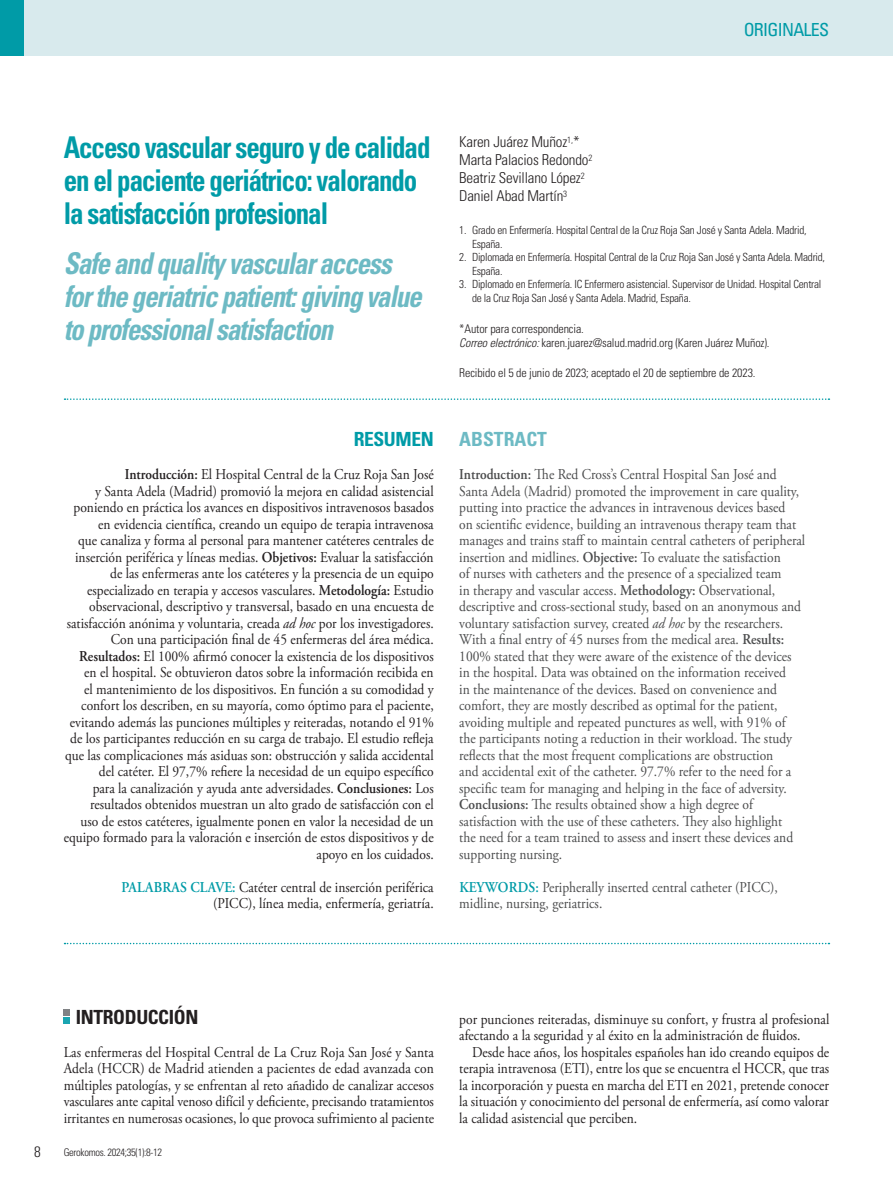
<style>
.page{position:relative;width:893px;height:1191px;background:#fff}
.page>*{position:absolute;margin:0;border:0;box-sizing:border-box;transform-origin:0 0}
.t1{font:italic 700 condensed 30px/33px "Univers LT Std";letter-spacing:-.04em;color:#6dbac4;scale:.9 1}
.t2{font:700 condensed 30px/33px "Univers LT Std";letter-spacing:-.04em;color:#009ba7;scale:.9 1}
.t3{font:700 condensed 19.5px "Univers LT Std";letter-spacing:-.02em;color:#231f20}
.t4{font:700 condensed 19.5px "Univers LT Std";color:#6dbac4}
.t5{font:700 condensed 19.5px "Univers LT Std";letter-spacing:-.02em;color:#009ba7}
.t6{font:condensed 18px "Univers LT Std";letter-spacing:-.04em;color:#009ba7}
.t7{font:15px/16.5px "Adobe Garamond Pro";color:#231f20;text-align:right;scale:.9 1}
.t8{font:15px/16.5px "Adobe Garamond Pro";color:#4b4c4d;scale:.9 1}
.t9{font:300 condensed 15px/18px "Univers LT Std";letter-spacing:-.01em;color:#231f20}
.t10{font:300 condensed 12px/14.4px "Univers LT Std";letter-spacing:-.01em;color:#231f20}
.t11{font:300 condensed 11.25px/13.5px "Univers LT Std";letter-spacing:-.02em;color:#231f20}
.t12{font:300 condensed 10.5px "Univers LT Std";letter-spacing:-.03em;color:#231f20}
.s1{font-weight:600}
.s2{font-style:italic}
.s3{font-weight:600;color:#009ba7}
</style>
<div class="page">
<div style="left:0;top:0;width:893px;height:55px;background:#d8eaed"></div>
<div style="left:0;top:0;width:24px;height:55px;background:#009ba7"></div>
<svg style="left:65px;top:942px;width:764px;height:2px"></svg>
<svg style="left:65px;top:398px;width:764px;height:2px"></svg>
<svg style="left:64px;top:1009px;width:6px;height:14px"></svg>
<p class="t6" style="left:744px;top:18px;width:87px">ORIGINALES</p>
<h1 class="t2" style="left:64px;top:130px;width:409px">Acceso vascular seguro y de calidad en el paciente geriátrico: valorando la satisfacción profesional</h1>
<h1 class="t1" style="left:64px;top:247px;width:399px">Safe and quality vascular access for the geriatric patient: giving value to professional satisfaction</h1>
<h2 class="t5" style="left:354px;top:427px;width:82px">RESUMEN</h2>
<p class="t7" style="left:64px;top:466px;width:412px"><span class="s1">Introducción:</span> El Hospital Central de la Cruz Roja San José<br>y Santa Adela (Madrid) promovió la mejora en calidad asistencial poniendo en práctica los avances en dispositivos intravenosos basados en evidencia científica, creando un equipo de terapia intravenosa<br>que canaliza y forma al personal para mantener catéteres centrales de inserción periférica y líneas medias. <span class="s1">Objetivos:</span> Evaluar la satisfacción de las enfermeras ante los catéteres y la presencia de un equipo especializado en terapia y accesos vasculares. <span class="s1">Metodología:</span> Estudio observacional, descriptivo y transversal, basado en una encuesta de satisfacción anónima y voluntaria, creada <span class="s2">ad hoc</span> por los investigadores.<br>Con una participación final de 45 enfermeras del área médica.<br><span class="s1">Resultados:</span> El 100% afirmó conocer la existencia de los dispositivos en el hospital. Se obtuvieron datos sobre la información recibida en<br>el mantenimiento de los dispositivos. En función a su comodidad y confort los describen, en su mayoría, como óptimo para el paciente, evitando además las punciones múltiples y reiteradas, notando el 91% de los participantes reducción en su carga de trabajo. El estudio refleja que las complicaciones más asiduas son: obstrucción y salida accidental del catéter. El 97,7% refiere la necesidad de un equipo específico<br>para la canalización y ayuda ante adversidades. <span class="s1">Conclusiones:</span> Los resultados obtenidos muestran un alto grado de satisfacción con el<br>uso de estos catéteres, igualmente ponen en valor la necesidad de un equipo formado para la valoración e inserción de estos dispositivos y de apoyo en los cuidados.</p>
<p class="t7" style="left:121px;top:879px;width:349px"><span class="s3">PALABRAS CLAVE:</span> Catéter central de inserción periférica (PICC), línea media, enfermería, geriatría.</p>
<p class="t9" style="left:459px;top:133px;width:135px">Karen Juárez Muñoz<sup>1,</sup>*<br>Marta Palacios Redondo<sup>2<br></sup>Beatriz Sevillano López<sup>2<br></sup>Daniel Abad Martín<sup>3</sup></p>
<p class="t11" style="left:472px;top:224px;width:336px;text-indent:-13px">1. Grado en Enfermería. Hospital Central de la Cruz Roja San José y Santa Adela. Madrid,<br>España.</p>
<p class="t11" style="left:472px;top:251px;width:355px;text-indent:-13px">2. Diplomada en Enfermería. Hospital Central de la Cruz Roja San José y Santa Adela. Madrid,<br>España.</p>
<p class="t11" style="left:472px;top:278px;width:351px;text-indent:-13px">3. Diplomado en Enfermería. IC Enfermero asistencial. Supervisor de Unidad. Hospital Central de la Cruz Roja San José y Santa Adela. Madrid, España.</p>
<p class="t10" style="left:459px;top:321px;width:312px">*Autor para correspondencia.<br><span class="s2">Correo electrónico:</span> karen.juarez@salud.madrid.org (Karen Juárez Muñoz).</p>
<p class="t10" style="left:459px;top:366px;width:298px">Recibido el 5 de junio de 2023; aceptado el 20 de septiembre de 2023.</p>
<h2 class="t4" style="left:459px;top:427px;width:89px">ABSTRACT</h2>
<p class="t8" style="left:459px;top:466px;width:386px"><span class="s1">Introduction:</span> The Red Cross’s Central Hospital San José and Santa Adela (Madrid) promoted the improvement in care quality, putting into practice the advances in intravenous devices based<br>on scientific evidence, building an intravenous therapy team that manages and trains staff to maintain central catheters of peripheral insertion and midlines. <span class="s1">Objective:</span> To evaluate the satisfaction<br>of nurses with catheters and the presence of a specialized team<br>in therapy and vascular access. <span class="s1">Methodology:</span> Observational, descriptive and cross-sectional study, based on an anonymous and voluntary satisfaction survey, created <span class="s2">ad hoc</span> by the researchers.<br>With a final entry of 45 nurses from the medical area. <span class="s1">Results:<br></span>100% stated that they were aware of the existence of the devices in the hospital. Data was obtained on the information received<br>in the maintenance of the devices. Based on convenience and comfort, they are mostly described as optimal for the patient, avoiding multiple and repeated punctures as well, with 91% of the participants noting a reduction in their workload. The study reflects that the most frequent complications are obstruction<br>and accidental exit of the catheter. 97.7% refer to the need for a specific team for managing and helping in the face of adversity.<br><span class="s1">Conclusions:</span> The results obtained show a high degree of satisfaction with the use of these catheters. They also highlight<br>the need for a team trained to assess and insert these devices and supporting nursing.</p>
<p class="t8" style="left:459px;top:879px;width:356px"><span class="s3">KEYWORDS:</span> Peripherally inserted central catheter (PICC), midline, nursing, geriatrics.</p>
<h2 class="t3" style="left:76px;top:1004px;width:124px">INTRODUCCIÓN</h2>
<p class="t7" style="left:64px;top:1044px;width:413px;text-align:justify">Las enfermeras del Hospital Central de La Cruz Roja San José y Santa Adela (HCCR) de Madrid atienden a pacientes de edad avanzada con múltiples patologías, y se enfrentan al reto añadido de canalizar accesos vasculares ante capital venoso difícil y deficiente, precisando tratamientos irritantes en numerosas ocasiones, lo que provoca sufrimiento al paciente</p>
<p class="t9" style="left:34px;top:1142px;width:8px">8</p>
<p class="t12" style="left:64px;top:1145px;width:100px">Gerokomos. 2024;35(1):8-12</p>
<p class="t7" style="left:459px;top:1011px;width:413px;text-align:left">por punciones reiteradas, disminuye su confort, y frustra al profesional afectando a la seguridad y al éxito en la administración de fluidos.</p>
<p class="t7" style="left:459px;top:1044px;width:413px;text-align:justify;text-indent:13px">Desde hace años, los hospitales españoles han ido creando equipos de terapia intravenosa (ETI), entre los que se encuentra el HCCR, que tras la incorporación y puesta en marcha del ETI en 2021, pretende conocer la situación y conocimiento del personal de enfermería, así como valorar la calidad asistencial que perciben.</p>
</div>
